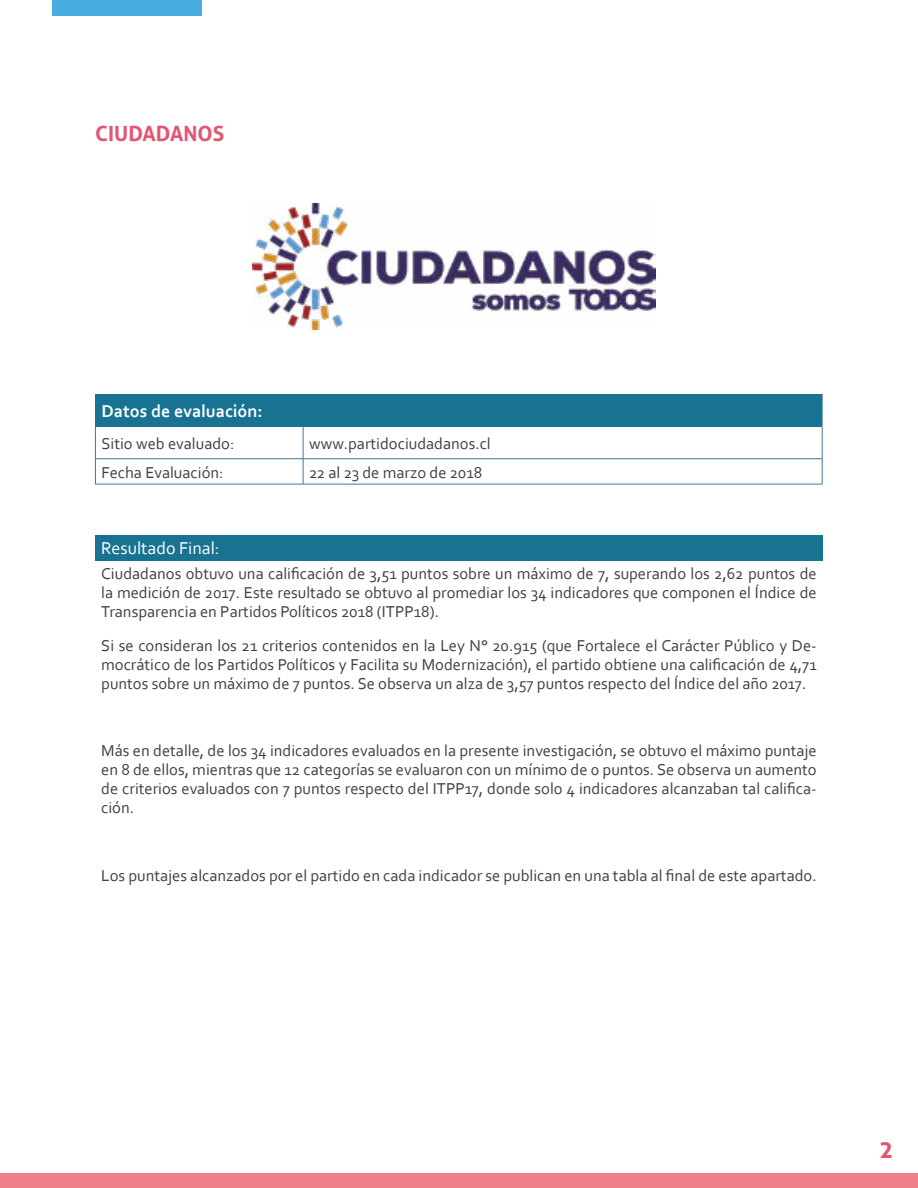
<style>
.page{position:relative;width:918px;height:1188px;background:#fff}
.page>*{position:absolute;margin:0;border:0;box-sizing:border-box;transform-origin:0 0}
.t1{font:700 24px "Aller";color:#e15770}
.t2{font:700 21px "Aller";color:#e15770}
.t3{font:700 18px "Corbel";color:#fff}
.t4{font:18px "Corbel";color:#fff}
.t5{font:16.5px/18.9px "Corbel";color:#404040;text-align:justify}
</style>
<div class="page">
<div style="left:0;top:1173px;width:918px;height:15px;background:#ef808a"></div>
<div style="left:52px;top:0;width:150px;height:15px;background:#49ade0"></div>
<div style="left:95px;top:394px;width:727px;height:32px;background:#187292"></div>
<hr style="left:822px;top:394px;width:1px;height:32px;background:#3f7996">
<hr style="left:95px;top:427px;width:1px;height:32px;background:#3f7996">
<hr style="left:303px;top:427px;width:1px;height:32px;background:#3f7996">
<hr style="left:822px;top:427px;width:1px;height:32px;background:#3f7996">
<hr style="left:95px;top:458px;width:208px;height:1px;background:#3f7996">
<svg style="left:95px;top:459px;width:1px;height:25px"></svg>
<hr style="left:303px;top:458px;width:519px;height:1px;background:#3f7996">
<svg style="left:303px;top:459px;width:1px;height:25px"></svg>
<svg style="left:822px;top:459px;width:1px;height:25px"></svg>
<hr style="left:95px;top:484px;width:208px;height:1px;background:#3f7996">
<hr style="left:303px;top:484px;width:519px;height:1px;background:#3f7996">
<div style="left:95px;top:535px;width:728px;height:25px;background:#187292"></div>
<img style="left:253px;top:204px;width:402px;height:126px">
<p class="t2" style="left:95px;top:121px;width:130px">CIUDADANOS</p>
<p class="t3" style="left:101px;top:400px;width:163px">Datos de evaluación:</p>
<p class="t5" style="left:101px;top:433px;width:134px">Sitio web evaluado:</p>
<p class="t5" style="left:309px;top:433px;width:183px">www.partidociudadanos.cl</p>
<p class="t5" style="left:101px;top:462px;width:124px">Fecha Evaluación:</p>
<p class="t5" style="left:309px;top:462px;width:175px">22 al 23 de marzo de 2018</p>
<p class="t4" style="left:101px;top:537px;width:120px">Resultado Final:</p>
<p class="t5" style="left:101px;top:563px;width:717px">Ciudadanos obtuvo una calificación de 3,51 puntos sobre un máximo de 7, superando los 2,62 puntos de la medición de 2017. Este resultado se obtuvo al promediar los 34 indicadores que componen el Índice de Transparencia en Partidos Políticos 2018 (ITPP18).</p>
<p class="t5" style="left:101px;top:635px;width:717px">Si se consideran los 21 criterios contenidos en la Ley N° 20.915 (que Fortalece el Carácter Público y De&shy;mocrático de los Partidos Políticos y Facilita su Modernización), el partido obtiene una calificación de 4,71 puntos sobre un máximo de 7 puntos. Se observa un alza de 3,57 puntos respecto del Índice del año 2017.</p>
<p class="t5" style="left:101px;top:741px;width:717px">Más en detalle, de los 34 indicadores evaluados en la presente investigación, se obtuvo el máximo puntaje en 8 de ellos, mientras que 12 categorías se evaluaron con un mínimo de 0 puntos. Se observa un aumento de criterios evaluados con 7 puntos respecto del ITPP17, donde solo 4 indicadores alcanzaban tal califica&shy;ción.</p>
<p class="t5" style="left:101px;top:866px;width:717px">Los puntajes alcanzados por el partido en cada indicador se publican en una tabla al final de este apartado.</p>
<h1 class="t1" style="left:879px;top:1135px;width:16px">2</h1>
</div>
